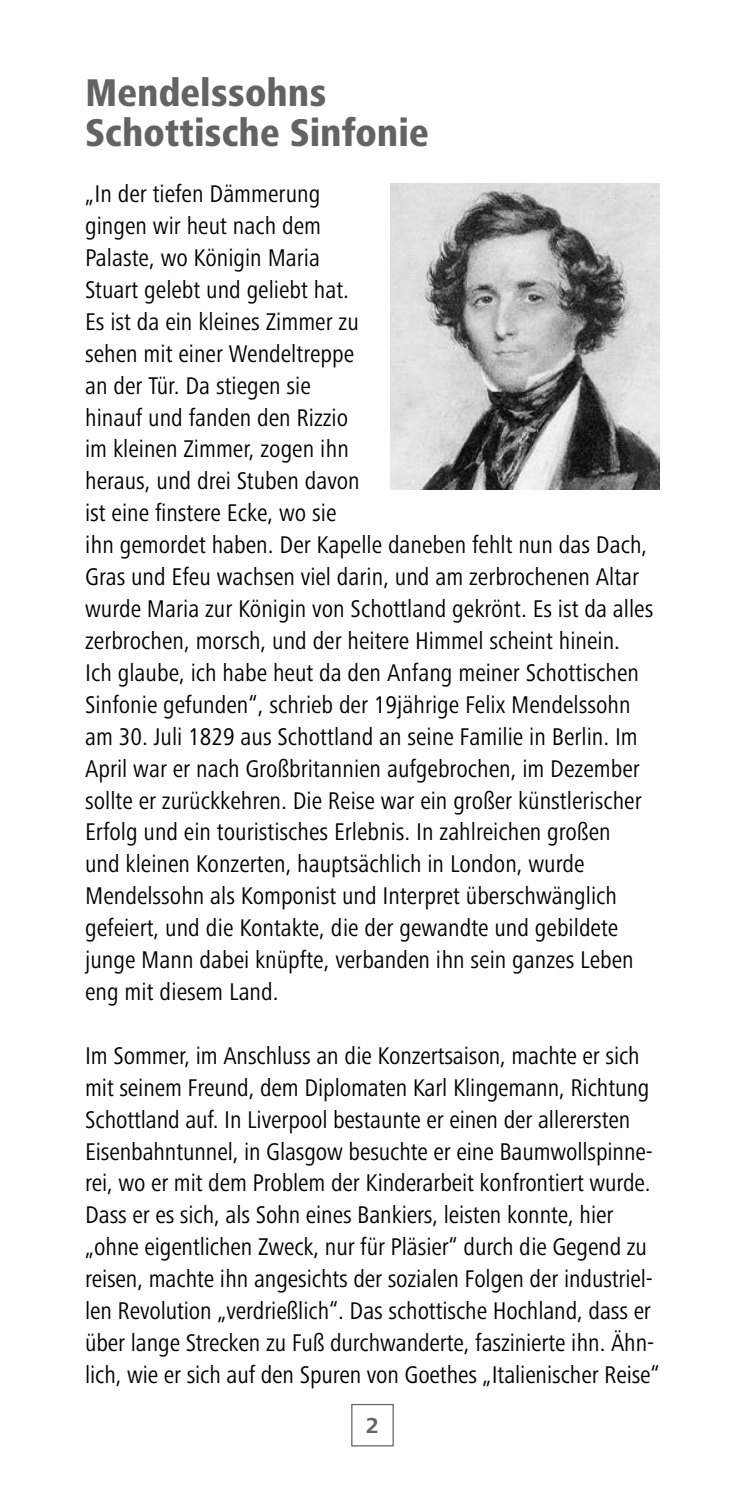
<style>
.page{position:relative;width:745px;height:1489px;background:#fff}
.page>*{position:absolute;margin:0;border:0;box-sizing:border-box;transform-origin:0 0}
.t1{font:800 condensed 40px/40px "Frutiger Next Pro";color:#636362}
.t2{font:condensed 25px/32px "Frutiger Next Pro";color:#000}
.t3{font:700 22.5px "Frutiger Next Pro";color:#636362}
</style>
<div class="page">
<div style="left:351px;top:1403px;width:42px;height:43px;border:1px solid #636362"></div>
<img style="left:390px;top:183px;width:269px;height:306px">
<h1 class="t1" style="left:85px;top:73px;width:345px">Mendelssohns<br>Schottische Sinfonie</h1>
<p class="t2" style="left:85px;top:178px;width:569px">„In der tiefen Dämmerung<br>gingen wir heut nach dem<br>Palaste, wo Königin Maria<br>Stuart gelebt und geliebt hat.<br>Es ist da ein kleines Zimmer zu<br>sehen mit einer Wendeltreppe<br>an der Tür. Da stiegen sie<br>hinauf und fanden den Rizzio<br>im kleinen Zimmer, zogen ihn<br>heraus, und drei Stuben davon<br>ist eine finstere Ecke, wo sie<br>ihn gemordet haben. Der Kapelle daneben fehlt nun das Dach, Gras und Efeu wachsen viel darin, und am zerbrochenen Altar wurde Maria zur Königin von Schottland gekrönt. Es ist da alles zerbrochen, morsch, und der heitere Himmel scheint hinein.<br>Ich glaube, ich habe heut da den Anfang meiner Schottischen Sinfonie gefunden“, schrieb der 19jährige Felix Mendelssohn am 30. Juli 1829 aus Schottland an seine Familie in Berlin. Im April war er nach Großbritannien aufgebrochen, im Dezember sollte er zurückkehren. Die Reise war ein großer künstlerischer Erfolg und ein touristisches Erlebnis. In zahlreichen großen<br>und kleinen Konzerten, hauptsächlich in London, wurde Mendelssohn als Komponist und Interpret überschwänglich gefeiert, und die Kontakte, die der gewandte und gebildete junge Mann dabei knüpfte, verbanden ihn sein ganzes Leben eng mit diesem Land.</p>
<p class="t2" style="left:85px;top:1039px;width:576px">Im Sommer, im Anschluss an die Konzertsaison, machte er sich mit seinem Freund, dem Diplomaten Karl Klingemann, Richtung Schottland auf. In Liverpool bestaunte er einen der allerersten Eisenbahntunnel, in Glasgow besuchte er eine Baumwollspinne&shy;rei, wo er mit dem Problem der Kinderarbeit konfrontiert wurde.<br>Dass er es sich, als Sohn eines Bankiers, leisten konnte, hier „ohne eigentlichen Zweck, nur für Pläsier“ durch die Gegend zu reisen, machte ihn angesichts der sozialen Folgen der industriel&shy;len Revolution „verdrießlich“. Das schottische Hochland, dass er über lange Strecken zu Fuß durchwanderte, faszinierte ihn. Ähn&shy;lich, wie er sich auf den Spuren von Goethes „Italienischer Reise“</p>
<p class="t3" style="left:365px;top:1412px;width:15px">2</p>
</div>
